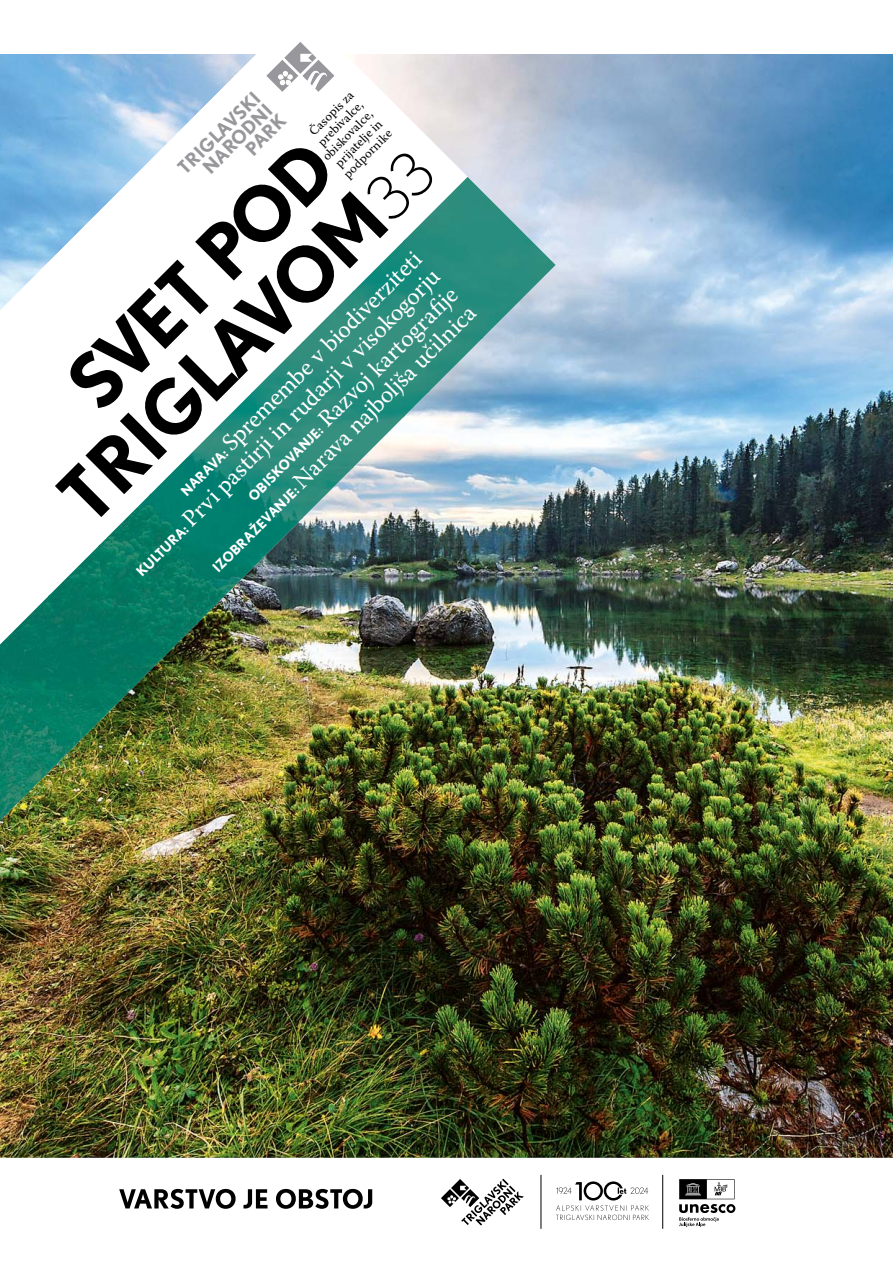
<style>
.page{position:relative;width:893px;height:1263px;background:#fff}
.page>*{position:absolute;margin:0;border:0;box-sizing:border-box;transform-origin:0 0}
.t1{font:24px/25.5px "Warnock Pro";color:#fff;text-align:right}
.t2{font:700 18.45px/17.2px "Nobel";color:#98989c;text-align:right}
.t3{font:12.75px/13.5px "Warnock Pro";color:#000;text-align:right}
.s1{font-family:"Nobel";font-weight:700;font-size:13.5px}
</style>
<div class="page">
<img style="left:0;top:54px;width:893px;height:1104px">
<svg style="left:0;top:54px;width:468px;height:123px"></svg>
<svg style="left:67px;top:144px;width:265px;height:33px"></svg>
<img style="left:468px;top:177px;width:88px;height:161px">
<img style="left:468px;top:338px;width:17px;height:54px">
<img style="left:150px;top:644px;width:102px;height:17px">
<img style="left:100px;top:644px;width:50px;height:79px">
<img style="left:49px;top:644px;width:51px;height:129px">
<img style="left:0;top:644px;width:49px;height:178px">
<svg style="left:150px;top:661px;width:11px;height:11px"></svg>
<img style="left:0;top:177px;width:468px;height:467px">
<svg style="left:266px;top:42px;width:68px;height:50px"></svg>
<svg style="left:556px;top:1181px;width:93px;height:39px"></svg>
<svg style="left:441px;top:1179px;width:83px;height:46px"></svg>
<svg style="left:679px;top:1179px;width:56px;height:48px"></svg>
<hr style="left:540px;top:1175px;width:1px;height:54px;background:#010201">
<hr style="left:662px;top:1175px;width:1px;height:54px;background:#010201">
<svg style="left:119px;top:1189px;width:117px;height:20px"></svg>
<svg style="left:243px;top:1189px;width:24px;height:19px"></svg>
<svg style="left:276px;top:1189px;width:96px;height:20px"></svg>
<svg style="left:362px;top:148px;width:75px;height:75px"></svg>
<p class="t2" style="left:176px;top:165px;width:111px;rotate:-45deg">TRIGLAVSKI<br>NARODNI<br>PARK</p>
<p class="t3" style="left:301px;top:135px;width:69px;rotate:-45deg">Časopis za prebivalce, obiskovalce, prijatelje in podpornike</p>
<p class="t1" style="left:111px;top:546px;width:428px;rotate:-45deg"><span class="s1">NARAVA:</span> Spremembe v biodiverziteti<br><span class="s1">KULTURA:</span> Prvi pastirji in rudarji v visokogorju <span class="s1">OBISKOVANJE:</span> Razvoj kartografi je<br><span class="s1">IZOBRAŽEVANJE:</span> Narava najboljša učilnica</p>
</div>
